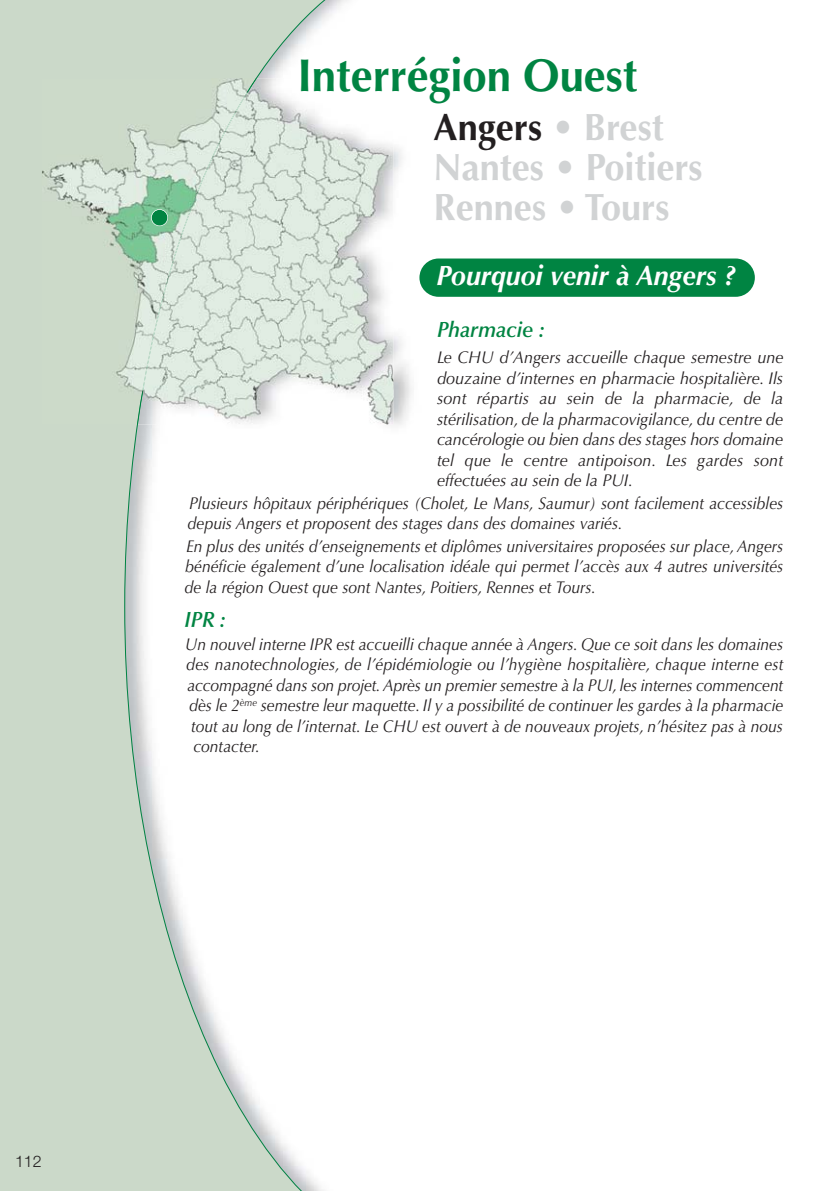
<style>
.page{position:relative;width:840px;height:1191px;background:#fff}
.page>*{position:absolute;margin:0;border:0;box-sizing:border-box;transform-origin:0 0}
.t1{font:700 46px "Optima";color:#008442;scale:.95 1}
.t2{font:700 38px/40px "Optima";color:#d1d3d4;scale:.95 1}
.t3{font:italic 700 28px "Optima";color:#fff;scale:.95 1}
.t4{font:italic 600 22px "Optima";color:#008442;scale:.95 1}
.t5{font:italic 17px/20.6px "Optima";color:#231f20;scale:.92 1}
.t6{font:italic 17px/20.6px "Optima";color:#231f20;text-align:justify;scale:.95 1}
.t7{font:300 16px "Helvetica Neue";color:#231f20}
.s1{color:#231f20}
</style>
<div class="page">
<div style="left:0;top:0;width:125px;height:1191px;background:#cbd9c9"></div>
<svg style="left:125px;top:0;width:223px;height:1191px"></svg>
<img style="left:257px;top:78px;width:136px;height:346px">
<img style="left:42px;top:78px;width:95px;height:346px">
<img style="left:137px;top:78px;width:120px;height:346px">
<div style="left:152px;top:210px;width:15px;height:16px;background:#008442;border-radius:50%"></div>
<div style="left:151px;top:209px;width:17px;height:17px;border:1px solid #fff;border-radius:50%"></div>
<div style="left:419px;top:258px;width:335px;height:39px;background:#008442;border-radius:19px"></div>
<h1 class="t1" style="left:297px;top:49px;width:359px">Interrégion Ouest</h1>
<h2 class="t2" style="left:433px;top:107px;width:284px"><span class="s1">Angers</span> • Brest<br>Nantes • Poitiers<br>Rennes • Tours</h2>
<h3 class="t3" style="left:436px;top:259px;width:316px">Pourquoi venir à Angers ?</h3>
<p class="t4" style="left:437px;top:317px;width:115px">Pharmacie :</p>
<p class="t6" style="left:437px;top:347px;width:366px">Le CHU d’Angers accueille chaque semestre une douzaine d’internes en pharmacie hospitalière. Ils sont répartis au sein de la pharmacie, de la stérilisation, de la pharmacovigilance, du centre de cancérologie ou bien dans des stages hors domaine tel que le centre antipoison. Les gardes sont effectuées au sein de la PUI.</p>
<p class="t5" style="left:187px;top:493px;width:648px">Plusieurs hôpitaux périphériques (Cholet, Le Mans, Saumur) sont facilement accessibles depuis Angers et proposent des stages dans des domaines variés.</p>
<p class="t5" style="left:184px;top:536px;width:652px;text-align:justify">En plus des unités d’enseignements et diplômes universitaires proposées sur place, Angers bénéficie également d’une localisation idéale qui permet l’accès aux 4 autres universités de la région Ouest que sont Nantes, Poitiers, Rennes et Tours.</p>
<p class="t4" style="left:184px;top:607px;width:45px">IPR :</p>
<p class="t5" style="left:185px;top:634px;width:651px">Un nouvel interne IPR est accueilli chaque année à Angers. Que ce soit dans les domaines</p>
<p class="t5" style="left:186px;top:654px;width:650px">des nanotechnologies, de l’épidémiologie ou l’hygiène hospitalière, chaque interne est</p>
<p class="t5" style="left:187px;top:675px;width:648px">accompagné dans son projet. Après un premier semestre à la PUI, les internes commencent</p>
<p class="t5" style="left:189px;top:695px;width:647px">dès le 2<sup>ème</sup> semestre leur maquette. Il y a possibilité de continuer les gardes à la pharmacie</p>
<p class="t5" style="left:191px;top:716px;width:644px">tout au long de l’internat. Le CHU est ouvert à de nouveaux projets, n’hésitez pas à nous</p>
<p class="t5" style="left:193px;top:736px;width:74px">contacter.</p>
<p class="t7" style="left:15px;top:1151px;width:28px">112</p>
</div>
